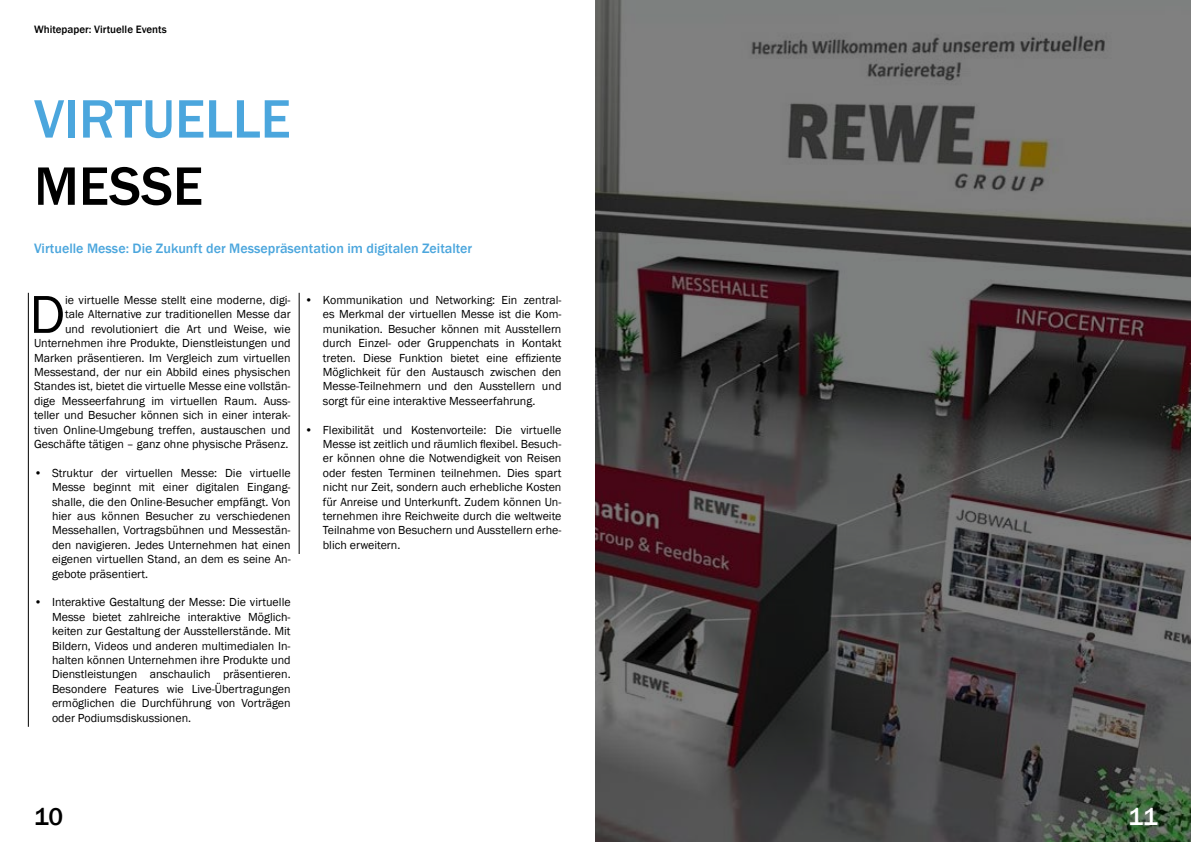
<style>
.page{position:relative;width:1191px;height:842px;background:#fff}
.page>*{position:absolute;margin:0;border:0;box-sizing:border-box;transform-origin:0 0}
.t1{font:500 56px "Franklin Gothic";letter-spacing:-.005em;color:#4ba6dd}
.t2{font:500 56px "Franklin Gothic";color:#000}
.t3{font:55.2px "Franklin Gothic";color:#000}
.t4{font:500 25px "Franklin Gothic";color:#000}
.t5{font:500 25px "Franklin Gothic";color:#fff}
.t6{font:500 14px "Franklin Gothic";color:#4ba6dd}
.t7{font:12px/14.4px "Franklin Gothic";color:#000;text-align:justify}
.t8{font:500 11px "Franklin Gothic";color:#000}
</style>
<div class="page">
<hr style="left:28px;top:293px;width:1px;height:434px;background:#000">
<svg style="left:595px;top:0;width:596px;height:842px;background:#535050"></svg>
<hr style="left:299px;top:293px;width:1px;height:261px;background:#000">
<p class="t8" style="left:34px;top:23px;width:134px">Whitepaper: Virtuelle Events</p>
<h1 class="t1" style="left:34px;top:84px;width:258px">VIRTUELLE</h1>
<h1 class="t2" style="left:34px;top:151px;width:170px">MESSE</h1>
<p class="t6" style="left:34px;top:240px;width:439px">Virtuelle Messe: Die Zukunft der Messepräsentation im digitalen Zeitalter</p>
<h2 class="t3" style="left:29px;top:280px;width:37px">D</h2>
<p class="t7" style="left:34px;top:293px;width:258px;text-align:right">ie virtuelle Messe stellt eine moderne, digi-<br>tale Alternative zur traditionellen Messe dar<br>und revolutioniert die Art und Weise, wie Unternehmen ihre Produkte, Dienstleistungen und Marken präsentieren. Im Vergleich zum virtuellen Messestand, der nur ein Abbild eines physischen Standes ist, bietet die virtuelle Messe eine vollstän&shy;dige Messeerfahrung im virtuellen Raum. Auss&shy;teller und Besucher können sich in einer interak&shy;tiven Online-Umgebung treffen, austauschen und Geschäfte tätigen – ganz ohne physische Präsenz.</p>
<p class="t7" style="left:52px;top:466px;width:240px;text-indent:-18px">• Struktur der virtuellen Messe: Die virtuelle Messe beginnt mit einer digitalen Eingang&shy;shalle, die den Online-Besucher empfängt. Von hier aus können Besucher zu verschiedenen Messehallen, Vortragsbühnen und Messestän&shy;den navigieren. Jedes Unternehmen hat einen eigenen virtuellen Stand, an dem es seine An&shy;gebote präsentiert.</p>
<p class="t7" style="left:52px;top:595px;width:240px;text-indent:-18px">• Interaktive Gestaltung der Messe: Die virtuelle Messe bietet zahlreiche interaktive Möglich&shy;keiten zur Gestaltung der Ausstellerstände. Mit Bildern, Videos und anderen multimedialen In&shy;halten können Unternehmen ihre Produkte und Dienstleistungen anschaulich präsentieren.<br>Besondere Features wie Live-Übertragungen ermöglichen die Durchführung von Vorträgen oder Podiumsdiskussionen.</p>
<p class="t7" style="left:323px;top:293px;width:240px;text-indent:-18px">• Kommunikation und Networking: Ein zentral&shy;es Merkmal der virtuellen Messe ist die Kom&shy;munikation. Besucher können mit Ausstellern durch Einzel- oder Gruppenchats in Kontakt treten. Diese Funktion bietet eine effiziente Möglichkeit für den Austausch zwischen den Messe-Teilnehmern und den Ausstellern und sorgt für eine interaktive Messeerfahrung.</p>
<p class="t7" style="left:323px;top:423px;width:240px;text-indent:-18px">• Flexibilität und Kostenvorteile: Die virtuelle Messe ist zeitlich und räumlich flexibel. Besuch&shy;er können ohne die Notwendigkeit von Reisen oder festen Terminen teilnehmen. Dies spart nicht nur Zeit, sondern auch erhebliche Kosten für Anreise und Unterkunft. Zudem können Un&shy;ternehmen ihre Reichweite durch die weltweite Teilnahme von Besuchern und Ausstellern erhe&shy;blich erweitern.</p>
<h3 class="t4" style="left:34px;top:801px;width:31px">10</h3>
<h3 class="t5" style="left:1128px;top:801px;width:31px">11</h3>
</div>
